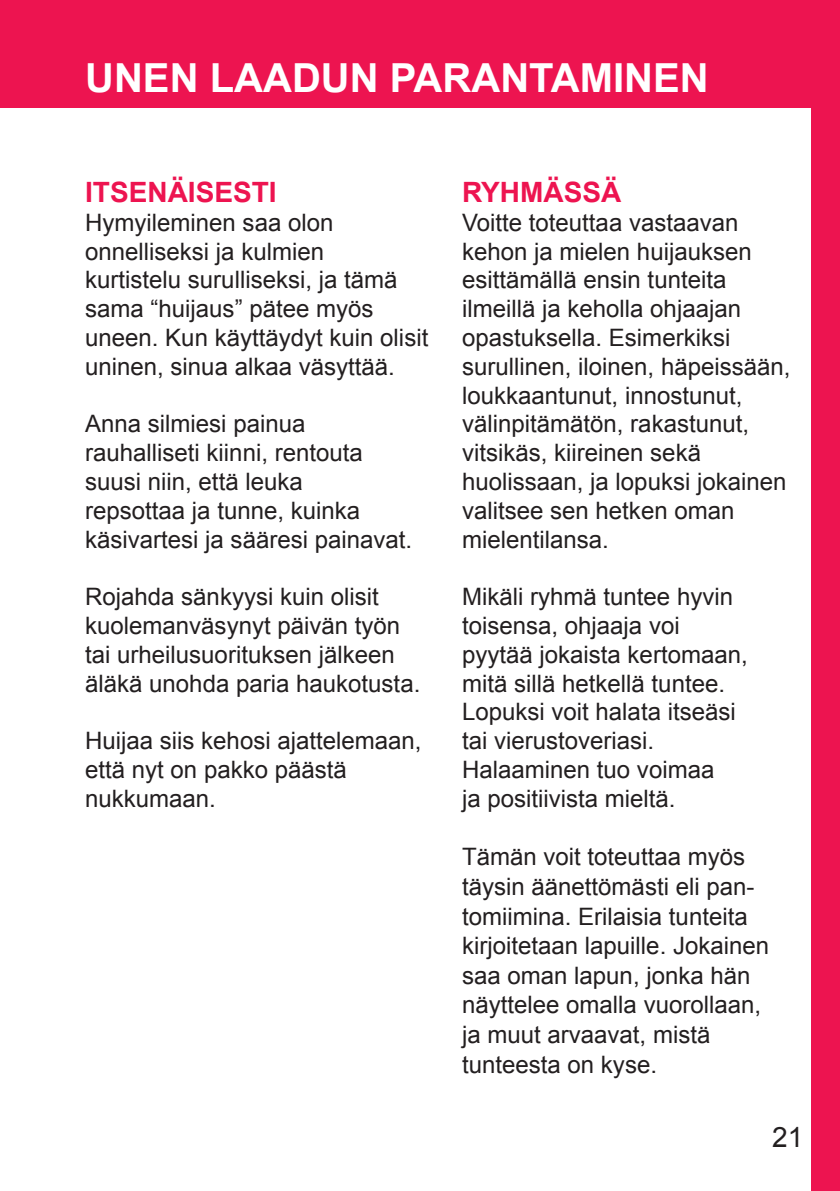
<style>
.page{position:relative;width:840px;height:1191px;background:#fff}
.page>*{position:absolute;margin:0;border:0;box-sizing:border-box;transform-origin:0 0}
.t1{font:700 40px "Arial";color:#fff}
.t2{font:700 28px "Arial";color:#ed1450}
.t3{font:28px "Arial";color:#231f20}
.t4{font:24px/28.8px "Arial";color:#231f20}
</style>
<div class="page">
<div style="left:0;top:0;width:839px;height:108px;background:#ed1450"></div>
<div style="left:811px;top:0;width:28px;height:1191px;background:#ed1450"></div>
<h1 class="t1" style="left:85px;top:51px;width:624px">UN EN LAADUN PARANTAMINEN</h1>
<p class="t2" style="left:85px;top:173px;width:193px">ITSENÄISESTI</p>
<p class="t4" style="left:85px;top:208px;width:344px">Hymyileminen saa olon onnelliseksi ja kulmien<br>kurtistelu surulliseksi, ja tämä sama “huijaus” pätee myös uneen. Kun käyttäydyt kuin olisit uninen, sinua alkaa väsyttää.</p>
<p class="t4" style="left:85px;top:410px;width:328px">Anna silmiesi painua rauhalliseti kiinni, rentouta suusi niin, että leuka<br>repsottaa ja tunne, kuinka käsivartesi ja sääresi painavat.</p>
<p class="t4" style="left:85px;top:582px;width:336px">Rojahda sänkyysi kuin olisit kuolemanväsynyt päivän työn tai urheilusuorituksen jälkeen äläkä unohda paria haukotusta.</p>
<p class="t4" style="left:85px;top:726px;width:338px">Huijaa siis kehosi ajattelemaan, että nyt on pakko päästä nukkumaan.</p>
<p class="t2" style="left:462px;top:173px;width:19px">RYH</p>
<p class="t2" style="left:520px;top:173px;width:98px">MÄSSÄ</p>
<p class="t4" style="left:462px;top:208px;width:330px">Voitte toteuttaa vastaavan kehon ja mielen huijauksen esittämällä ensin tunteita ilmeillä ja keholla ohjaajan opastuksella. Esimerkiksi surullinen, iloinen, häpeissään, loukkaantunut, innostunut, välinpitämätön, rakastunut, vitsikäs, kiireinen sekä huolissaan, ja lopuksi jokainen valitsee sen hetken oman mielentilansa.</p>
<p class="t4" style="left:462px;top:582px;width:287px">Mikäli ryhmä tuntee hyvin toisensa, ohjaaja voi pyytää jokaista kertomaan, mitä sillä hetkellä tuntee.<br>Lopuksi voit halata itseäsi tai vierustoveriasi.<br>Halaaminen tuo voimaa<br>ja positiivista mieltä.</p>
<p class="t4" style="left:462px;top:842px;width:308px;line-height:29.6px">Tämän voit toteuttaa myös täysin äänettömästi eli pan&shy;tomiimina. Erilaisia tunteita kirjoitetaan lapuille. Jokainen saa oman lapun, jonka hän näyttelee omalla vuorollaan, ja muut arvaavat, mistä tunteesta on kyse.</p>
<p class="t3" style="left:771px;top:1119px;width:33px">21</p>
</div>
